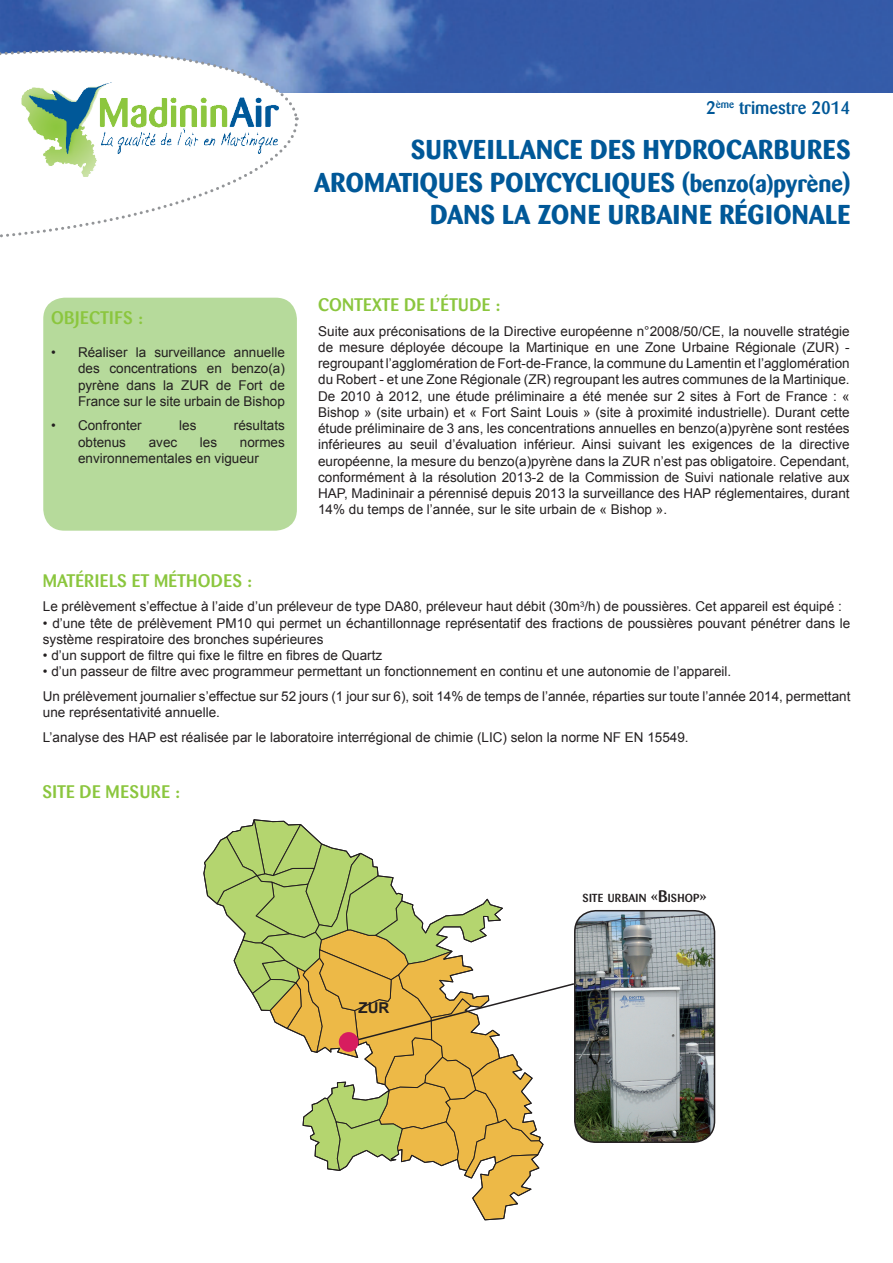
<style>
.page{position:relative;width:893px;height:1263px;background:#fff}
.page>*{position:absolute;margin:0;border:0;box-sizing:border-box;transform-origin:0 0}
.t1{font:700 27px/32.4px "Barmeno";letter-spacing:.02em;color:#005898;text-align:right}
.t2{font:500 18px "Barmeno";letter-spacing:.02em;color:#8bc63e}
.t3{font:500 18px "Barmeno";color:#005898}
.t4{font:700 15px "Arial";color:#231f20}
.t5{font:13.5px/16.2px "Arial";color:#231f20}
.t6{font:500 11.55px "Barmeno";letter-spacing:.02em;color:#231f20}
.s1{font-size:24px}
.s2{font-size:21px}
.s3{font-size:16.5px}
</style>
<div class="page">
<div style="left:43px;top:298px;width:254px;height:233px;background:#b6da9b;border-radius:21px"></div>
<img style="left:0;top:0;width:893px;height:92px">
<svg style="left:0;top:40px;width:301px;height:53px"></svg>
<svg style="left:0;top:41px;width:300px;height:197px"></svg>
<img style="left:19px;top:79px;width:264px;height:102px">
<img style="left:576px;top:911px;width:138px;height:231px">
<div style="left:574px;top:910px;width:141px;height:233px;border:2px solid #231f20;border-radius:21px"></div>
<svg style="left:204px;top:820px;width:372px;height:400px"></svg>
<div style="left:339px;top:1032px;width:20px;height:20px;background:#d71d5f;border-radius:50%"></div>
<h2 class="t2" style="left:51px;top:307px;width:93px">OBJECTIFS :</h2>
<p class="t5" style="left:78px;top:344px;width:208px;text-align:justify;text-indent:-27px">• Réaliser la surveillance annuelle des concentrations en benzo(a) pyrène dans la ZUR de Fort de France sur le site urbain de Bishop</p>
<p class="t5" style="left:51px;top:418px;width:92px">• Confronter</p>
<p class="t5" style="left:179px;top:418px;width:19px">les</p>
<p class="t5" style="left:234px;top:418px;width:53px">résultats</p>
<p class="t5" style="left:78px;top:434px;width:50px">obtenus</p>
<p class="t5" style="left:149px;top:434px;width:30px">avec</p>
<p class="t5" style="left:200px;top:434px;width:19px">les</p>
<p class="t5" style="left:78px;top:434px;width:208px;text-indent:162px">normes environnementales en vigueur</p>
<h2 class="t3" style="left:706px;top:97px;width:146px">2<sup>ÈME</sup> TRIMESTRE 2014</h2>
<h1 class="t1" style="left:314px;top:133px;width:538px">SURVEILLANCE DES HYDROCARBURES<br>AROMATIQUES POLYCYCLIQUES <span class="s1">(BENZO</span><span class="s2">(</span><span class="s1">A</span><span class="s2">)</span><span class="s1">PYRÈNE)<br></span>DANS LA ZONE URBAINE RÉGIONALE</h1>
<h2 class="t2" style="left:318px;top:294px;width:184px">CO NTEXTE DE L’ÉTUDE :</h2>
<p class="t5" style="left:318px;top:323px;width:533px;text-align:justify">Suite aux préconisations de la Directive européenne n°2008/50/CE, la nouvelle stratégie de mesure déployée découpe la Martinique en une Zone Urbaine Régionale (ZUR) - regroupant l’agglomération de Fort-de-France, la commune du Lamentin et l’agglomération du Robert - et une Zone Régionale (ZR) regroupant les autres communes de la Martinique.<br>De 2010 à 2012, une étude préliminaire a été menée sur 2 sites à Fort de France : « Bishop » (site urbain) et « Fort Saint Louis » (site à proximité industrielle). Durant cette étude préliminaire de 3 ans, les concentrations annuelles en benzo(a)pyrène sont restées inférieures au seuil d’évaluation inférieur. Ainsi suivant les exigences de la directive européenne, la mesure du benzo(a)pyrène dans la ZUR n’est pas obligatoire. Cependant, conformément à la résolution 2013-2 de la Commission de Suivi nationale relative aux HAP, Madininair a pérennisé depuis 2013 la surveillance des HAP réglementaires, durant 14% du temps de l’année, sur le site urbain de « Bishop ».</p>
<h2 class="t2" style="left:43px;top:570px;width:211px">MATÉRIELS ET MÉTHODES :</h2>
<p class="t5" style="left:43px;top:599px;width:800px">Le prélèvement s’effectue à l’aide d’un préleveur de type DA80, préleveur haut débit (30m<sup>3</sup>/h) de poussières. Cet appareil est équipé :</p>
<p class="t5" style="left:43px;top:615px;width:809px">• d’une tête de prélèvement PM10 qui permet un échantillonnage représentatif des fractions de poussières pouvant pénétrer dans le système respiratoire des bronches supérieures</p>
<p class="t5" style="left:43px;top:647px;width:341px">• d’un support de filtre qui fixe le filtre en fibres de Quartz</p>
<p class="t5" style="left:43px;top:659px;width:809px;line-height:24.8px">• d’un passeur de filtre avec programmeur permettant un fonctionnement en continu et une autonomie de l’appareil.<br>Un prélèvement journalier s’effectue sur 52 jours (1 jour sur 6), soit 14% de temps de l’année, réparties sur toute l’année 2014, permettant</p>
<p class="t5" style="left:43px;top:700px;width:647px;line-height:24.8px">une représentativité annuelle.<br>L’analyse des HAP est réalisée par le laboratoire interrégional de chimie (LIC) selon la norme NF EN 15549.</p>
<h2 class="t2" style="left:43px;top:781px;width:139px">SITE DE MESURE :</h2>
<p class="t4" style="left:359px;top:997px;width:32px">ZUR</p>
<p class="t6" style="left:583px;top:891px;width:126px">SITE URBAIN <span class="s3">«B</span>ISHOP<span class="s3">»</span></p>
</div>
